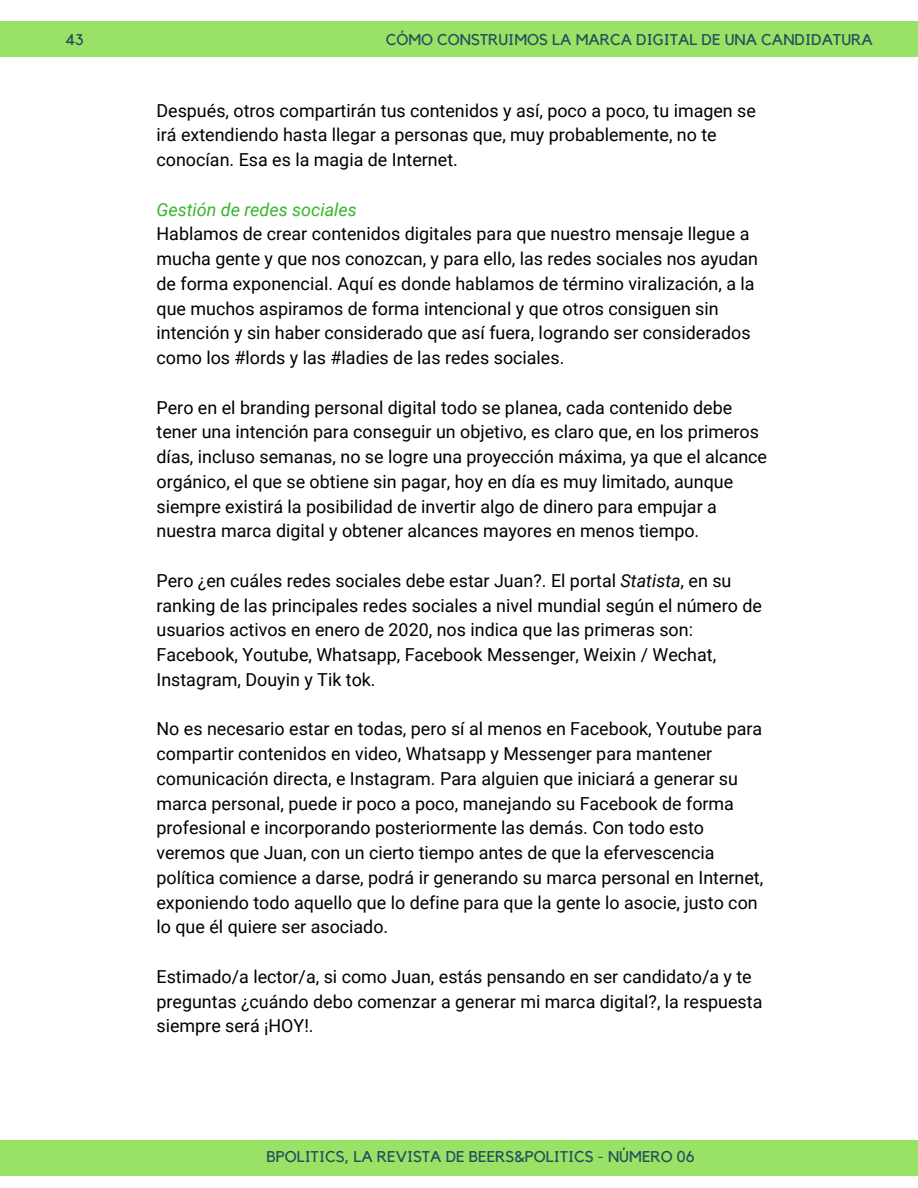
<style>
.page{position:relative;width:918px;height:1188px;background:#fff}
.page>*{position:absolute;margin:0;border:0;box-sizing:border-box;transform-origin:0 0}
.t1{font:17.85px/24.8px "Roboto";color:#000}
.t2{font:italic 17.85px "Roboto";color:#35b729}
.t3{font:15.6px "Kollektif";color:#254f5e}
.s1{font-style:italic}
</style>
<div class="page">
<div style="left:0;top:21px;width:918px;height:35px;background:#99e265"></div>
<div style="left:0;top:1140px;width:918px;height:35px;background:#99e265"></div>
<p class="t3" style="left:65px;top:33px;width:20px">43</p>
<p class="t3" style="left:386px;top:32px;width:489px">CÓMO CONSTRUIMOS LA MARCA DIGITAL DE UNA CANDIDATURA</p>
<p class="t1" style="left:157px;top:98px;width:601px">Después, otros compartirán tus contenidos y así, poco a poco, tu imagen se irá extendiendo hasta llegar a personas que, muy probablemente, no te conocían. Esa es la magia de Internet.</p>
<p class="t2" style="left:157px;top:199px;width:202px">Gestión de redes sociales</p>
<p class="t1" style="left:157px;top:222px;width:603px">Hablamos de crear contenidos digitales para que nuestro mensaje llegue a mucha gente y que nos conozcan, y para ello, las redes sociales nos ayudan de forma exponencial. Aquí es donde hablamos de término viralización, a la que muchos aspiramos de forma intencional y que otros consiguen sin intención y sin haber considerado que así fuera, logrando ser considerados como los #lords y las #ladies de las redes sociales.</p>
<p class="t1" style="left:157px;top:395px;width:612px">Pero en el branding personal digital todo se planea, cada contenido debe tener una intención para conseguir un objetivo, es claro que, en los primeros días, incluso semanas, no se logre una proyección máxima, ya que el alcance orgánico, el que se obtiene sin pagar, hoy en día es muy limitado, aunque siempre existirá la posibilidad de invertir algo de dinero para empujar a nuestra marca digital y obtener alcances mayores en menos tiempo.</p>
<p class="t1" style="left:157px;top:568px;width:607px">Pero ¿en cuáles redes sociales debe estar Juan?. El portal <span class="s1">Statista</span>, en su ranking de las principales redes sociales a nivel mundial según el número de usuarios activos en enero de 2020, nos indica que las primeras son:<br>Facebook, Youtube, Whatsapp, Facebook Messenger, Weixin / Wechat, Instagram, Douyin y Tik tok.</p>
<p class="t1" style="left:157px;top:717px;width:608px">No es necesario estar en todas, pero sí al menos en Facebook, Youtube para compartir contenidos en video, Whatsapp y Messenger para mantener comunicación directa, e Instagram. Para alguien que iniciará a generar su marca personal, puede ir poco a poco, manejando su Facebook de forma profesional e incorporando posteriormente las demás. Con todo esto veremos que Juan, con un cierto tiempo antes de que la efervescencia política comience a darse, podrá ir generando su marca personal en Internet, exponiendo todo aquello que lo define para que la gente lo asocie, justo con lo que él quiere ser asociado.</p>
<p class="t1" style="left:157px;top:964px;width:607px">Estimado/a lector/a, si como Juan, estás pensando en ser candidato/a y te preguntas ¿cuándo debo comenzar a generar mi marca digital?, la respuesta siempre será ¡HOY!.</p>
<p class="t3" style="left:267px;top:1149px;width:430px">BPOLITICS, LA REVISTA DE BEERS&amp;POLITICS - NÚMERO 06</p>
</div>
